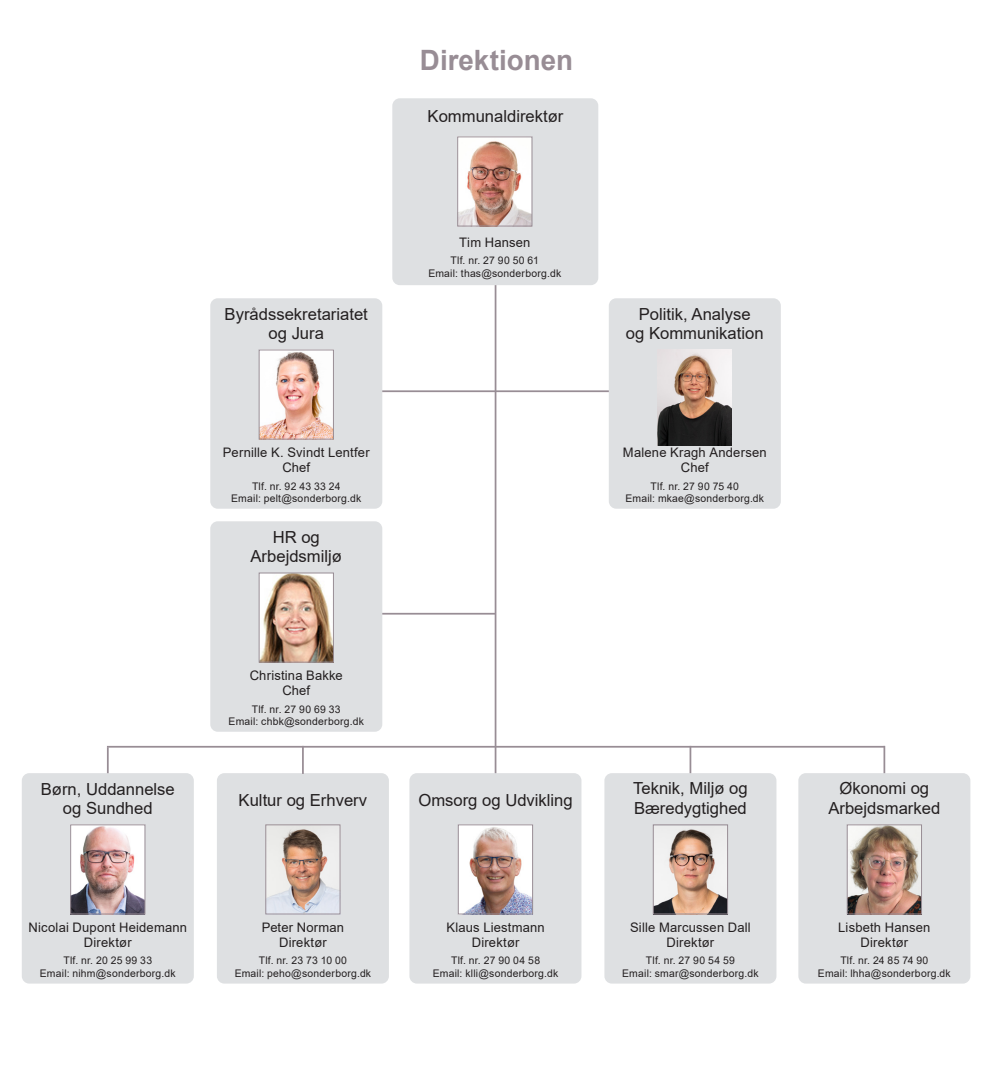
<style>
.page{position:relative;width:993px;height:1092px;background:#fff}
.page>*{position:absolute;margin:0;border:0;box-sizing:border-box;transform-origin:0 0}
.Navn_med_stilling{font:700 28px "Arial";color:#988d95}
.Område{font:16.62px/19.2px "Arial";color:#231f20;text-align:center}
.Navn_med_stilling-2{font:13.12px "Arial";letter-spacing:.015em;color:#231f20}
.Navn{font:13.12px "Arial";letter-spacing:.015em;color:#231f20}
.Telefonnr_og_email{font:10.5px/12.6px "Arial";letter-spacing:.02em;color:#231f20;text-align:center}
</style>
<div class="page">
<hr style="left:362px;top:612px;width:133px;height:2px;background:#988d95">
<hr style="left:494px;top:196px;width:2px;height:713px;background:#988d95">
<hr style="left:363px;top:390px;width:267px;height:2px;background:#988d95">
<div style="left:392px;top:98px;width:206px;height:187px;background:#dee0e2;border-radius:7px"></div>
<img style="left:459px;top:138px;width:71px;height:86px">
<div style="left:457px;top:136px;width:75px;height:90px;border:1px solid #988d95"></div>
<hr style="left:107px;top:745px;width:777px;height:2px;background:#988d95">
<hr style="left:689px;top:745px;width:2px;height:28px;background:#988d95">
<div style="left:604px;top:773px;width:172px;height:210px;background:#dee0e2;border-radius:7px"></div>
<img style="left:654px;top:826px;width:71px;height:86px">
<div style="left:652px;top:824px;width:75px;height:90px;border:1px solid #988d95"></div>
<svg style="left:883px;top:745px;width:1px;height:28px"></svg>
<div style="left:798px;top:773px;width:172px;height:210px;background:#dee0e2;border-radius:7px"></div>
<img style="left:848px;top:826px;width:71px;height:86px">
<div style="left:846px;top:824px;width:75px;height:90px;border:1px solid #988d95"></div>
<div style="left:217px;top:773px;width:172px;height:210px;background:#dee0e2;border-radius:7px"></div>
<img style="left:267px;top:826px;width:71px;height:86px">
<div style="left:265px;top:824px;width:75px;height:90px;border:1px solid #988d95"></div>
<hr style="left:302px;top:745px;width:2px;height:28px;background:#988d95">
<div style="left:409px;top:773px;width:172px;height:210px;background:#dee0e2;border-radius:7px"></div>
<img style="left:459px;top:826px;width:72px;height:86px">
<div style="left:457px;top:824px;width:76px;height:90px;border:1px solid #988d95"></div>
<hr style="left:107px;top:747px;width:2px;height:27px;background:#988d95">
<div style="left:22px;top:773px;width:172px;height:210px;background:#dee0e2;border-radius:7px"></div>
<img style="left:72px;top:826px;width:71px;height:86px">
<div style="left:70px;top:824px;width:75px;height:90px;border:1px solid #988d95"></div>
<div style="left:210px;top:298px;width:172px;height:210px;background:#dee0e2;border-radius:7px"></div>
<img style="left:260px;top:351px;width:72px;height:86px">
<div style="left:258px;top:349px;width:76px;height:90px;border:1px solid #988d95"></div>
<div style="left:608px;top:298px;width:172px;height:210px;background:#dee0e2;border-radius:7px"></div>
<div style="left:210px;top:521px;width:172px;height:210px;background:#dee0e2;border-radius:7px"></div>
<img style="left:260px;top:574px;width:72px;height:86px">
<div style="left:258px;top:572px;width:76px;height:90px;border:1px solid #988d95"></div>
<img style="left:657px;top:349px;width:74px;height:96px">
<p class="Område" style="left:41px;top:779px;width:135px">Børn, Uddannelse og Sundhed</p>
<p class="Område" style="left:224px;top:304px;width:145px">Byrådssekretariatet</p>
<p class="Område" style="left:268px;top:323px;width:57px">og Jura</p>
<p class="Navn_med_stilling-2" style="left:223px;top:443px;width:148px">Pernille K. Svindt Lentfer</p>
<p class="Navn_med_stilling-2" style="left:282px;top:458px;width:29px">Chef</p>
<p class="Telefonnr_og_email" style="left:252px;top:479px;width:90px">Tlf. nr. 92 43 33 24</p>
<p class="Telefonnr_og_email" style="left:231px;top:492px;width:131px">Email: pelt@sonderborg.dk</p>
<p class="Område" style="left:250px;top:527px;width:93px">HR og<br>Arbejdsmiljø</p>
<p class="Navn_med_stilling-2" style="left:250px;top:666px;width:94px">Christina Bakke</p>
<p class="Navn_med_stilling-2" style="left:282px;top:681px;width:29px">Chef</p>
<p class="Telefonnr_og_email" style="left:228px;top:702px;width:137px">Tlf. nr. 27 90 69 33<br>Email: chbk@sonderborg.dk</p>
<p class="Område" style="left:238px;top:790px;width:130px">Kultur og Erhverv</p>
<p class="Navn_med_stilling-2" style="left:29px;top:918px;width:160px">Nicolai Dupont Heidemann</p>
<p class="Navn_med_stilling-2" style="left:84px;top:933px;width:49px">Direktør</p>
<p class="Telefonnr_og_email" style="left:63px;top:954px;width:90px">Tlf. nr. 20 25 99 33</p>
<p class="Telefonnr_og_email" style="left:40px;top:966px;width:137px">Email: nihm@sonderborg.dk</p>
<p class="Navn_med_stilling-2" style="left:261px;top:918px;width:84px">Peter Norman</p>
<p class="Navn_med_stilling-2" style="left:279px;top:933px;width:49px">Direktør</p>
<p class="Telefonnr_og_email" style="left:259px;top:954px;width:90px">Tlf. nr. 23 73 10 00</p>
<p class="Telefonnr_og_email" style="left:234px;top:966px;width:138px">Email: peho@sonderborg.dk</p>
<p class="Navn_med_stilling" style="left:420px;top:40px;width:154px">Direktionen</p>
<p class="Område" style="left:427px;top:106px;width:137px">Kommunaldirektør</p>
<p class="Navn" style="left:459px;top:233px;width:73px">Tim Hansen</p>
<p class="Telefonnr_og_email" style="left:450px;top:254px;width:90px">Tlf. nr. 27 90 50 61</p>
<p class="Telefonnr_og_email" style="left:428px;top:267px;width:134px">Email: thas@sonderborg.dk</p>
<p class="Område" style="left:418px;top:790px;width:156px">Omsorg og Udvikling</p>
<p class="Navn_med_stilling-2" style="left:446px;top:918px;width:100px">Klaus Liestmann</p>
<p class="Navn_med_stilling-2" style="left:471px;top:933px;width:49px">Direktør</p>
<p class="Telefonnr_og_email" style="left:451px;top:954px;width:90px">Tlf. nr. 27 90 04 58</p>
<p class="Telefonnr_og_email" style="left:433px;top:966px;width:127px">Email: klli@sonderborg.dk</p>
<p class="Område" style="left:625px;top:304px;width:139px">Politik, Analyse<br>og Kommunikation</p>
<p class="Navn_med_stilling-2" style="left:622px;top:443px;width:145px">Malene Kragh Andersen</p>
<p class="Navn_med_stilling-2" style="left:680px;top:458px;width:29px">Chef</p>
<p class="Telefonnr_og_email" style="left:650px;top:479px;width:90px">Tlf. nr. 27 90 75 40</p>
<p class="Telefonnr_og_email" style="left:625px;top:492px;width:140px">Email: mkae@sonderborg.dk</p>
<p class="Område" style="left:633px;top:778px;width:116px;text-align:left">Teknik, Miljø og<br>Bæredygtighed</p>
<p class="Navn_med_stilling-2" style="left:630px;top:918px;width:122px">Sille Marcussen Dall</p>
<p class="Navn_med_stilling-2" style="left:666px;top:933px;width:49px">Direktør</p>
<p class="Telefonnr_og_email" style="left:645px;top:954px;width:90px">Tlf. nr. 27 90 54 59</p>
<p class="Telefonnr_og_email" style="left:622px;top:966px;width:138px">Email: smar@sonderborg.dk</p>
<p class="Område" style="left:828px;top:778px;width:113px">Økonomi og<br>Arbejdsmarked</p>
<p class="Navn_med_stilling-2" style="left:838px;top:918px;width:94px">Lisbeth Hansen</p>
<p class="Navn_med_stilling-2" style="left:860px;top:933px;width:49px">Direktør</p>
<p class="Telefonnr_og_email" style="left:840px;top:954px;width:89px">Tlf. nr. 24 85 74 90</p>
<p class="Telefonnr_og_email" style="left:817px;top:966px;width:134px">Email: lhha@sonderborg.dk</p>
</div>
